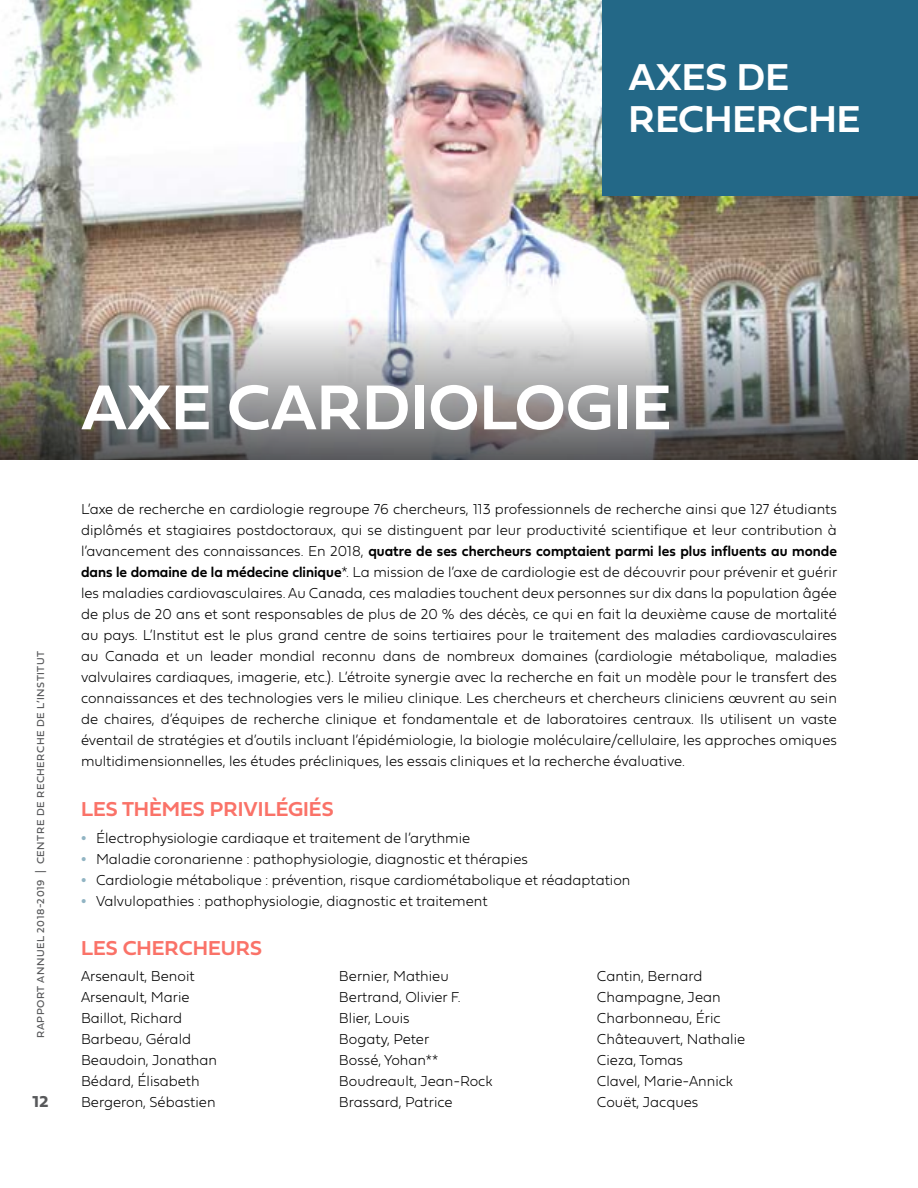
<style>
.page{position:relative;width:918px;height:1188px;background:#fff}
.page>*{position:absolute;margin:0;border:0;box-sizing:border-box;transform-origin:0 0}
.t1{font:66px "Fieldwork Geo Demibold";color:#fff}
.t2{font:39px/42px "Fieldwork Geo Demibold";color:#fff}
.t3{font:21px "Fieldwork Geo Demibold";color:#fa7268}
.t4{font:16.5px "Fieldwork Geo Bold";color:#58595b}
.t5{font:100 15px/21px "Fieldwork Geo";color:#000;scale:.95 1}
.t6{font:15px "Fieldwork Geo Demibold";color:#000;scale:.95 1}
.t7{font:10.5px "Fieldwork Geo Regular";letter-spacing:.05em;color:#58595b}
.s1{font-family:"Fieldwork Geo";font-weight:100}
.s2{font-family:"Fieldwork Geo Demibold";font-weight:400}
.s3{font-family:"Fieldwork Geo Bold";font-weight:400;color:#91b4c3}
</style>
<div class="page">
<img style="left:0;top:0;width:918px;height:318px">
<img style="left:0;top:318px;width:918px;height:142px">
<div style="left:603px;top:0;width:315px;height:195px;background:#236887"></div>
<h2 class="t2" style="left:629px;top:55px;width:233px">AXES DE<br>RECHERCHE</h2>
<p class="t7" style="left:32px;top:1038px;width:389px;rotate:-90deg">RAPPORT ANNUEL 2018-2019 | CENTRE DE RECHERCHE DE L’INSTITUT</p>
<p class="t4" style="left:32px;top:1089px;width:18px">12</p>
<h1 class="t1" style="left:81px;top:355px;width:592px">AXE CARDIOLOGIE</h1>
<p class="t5" style="left:81px;top:497px;width:797px">L’axe de recherche en cardiologie regroupe 76 chercheurs, 113 professionnels de recherche ainsi que 127 étudiants diplômés et stagiaires postdoctoraux, qui se distinguent par leur productivité scientifique et leur contribution à</p>
<p class="t6" style="left:81px;top:539px;width:797px"><span class="s1">l’avancement des connaissances. En 2018,</span> quatre de ses chercheurs comptaient parmi les plus influents au monde</p>
<p class="t5" style="left:81px;top:560px;width:798px;text-align:justify"><span class="s2">dans le domaine de la médecine clinique</span>*. La mission de l’axe de cardiologie est de découvrir pour prévenir et guérir les maladies cardiovasculaires. Au Canada, ces maladies touchent deux personnes sur dix dans la population âgée de plus de 20 ans et sont responsables de plus de 20 % des décès, ce qui en fait la deuxième cause de mortalité au pays. L’Institut est le plus grand centre de soins tertiaires pour le traitement des maladies cardiovasculaires au Canada et un leader mondial reconnu dans de nombreux domaines (cardiologie métabolique, maladies valvulaires cardiaques, imagerie, etc.). L’étroite synergie avec la recherche en fait un modèle pour le transfert des connaissances et des technologies vers le milieu clinique. Les chercheurs et chercheurs cliniciens œuvrent au sein de chaires, d’équipes de recherche clinique et fondamentale et de laboratoires centraux. Ils utilisent un vaste éventail de stratégies et d’outils incluant l’épidémiologie, la biologie moléculaire/cellulaire, les approches omiques multidimensionnelles, les études précliniques, les essais cliniques et la recherche évaluative.</p>
<h3 class="t3" style="left:81px;top:793px;width:254px">LES THÈMES PRIVILÉGIÉS</h3>
<p class="t5" style="left:81px;top:826px;width:411px"><span class="s3">•</span> Électrophysiologie cardiaque et traitement de l’arythmie</p>
<p class="t5" style="left:81px;top:847px;width:472px"><span class="s3">•</span> Maladie coronarienne : pathophysiologie, diagnostic et thérapies</p>
<p class="t5" style="left:81px;top:868px;width:580px"><span class="s3">•</span> Cardiologie métabolique : prévention, risque cardiométabolique et réadaptation</p>
<p class="t5" style="left:81px;top:889px;width:430px"><span class="s3">•</span> Valvulopathies : pathophysiologie, diagnostic et traitement</p>
<h3 class="t3" style="left:81px;top:931px;width:183px">LES CHERCHEURS</h3>
<p class="t5" style="left:81px;top:965px;width:145px">Arsenault, Benoit<br>Arsenault, Marie<br>Baillot, Richard<br>Barbeau, Gérald<br>Beaudoin, Jonathan<br>Bédard, Élisabeth<br>Bergeron, Sébastien</p>
<p class="t5" style="left:339px;top:965px;width:163px">Bernier, Mathieu<br>Bertrand, Olivier F.<br>Blier, Louis<br>Bogaty, Peter<br>Bossé, Yohan**<br>Boudreault, Jean-Rock<br>Brassard, Patrice</p>
<p class="t5" style="left:597px;top:965px;width:158px">Cantin, Bernard<br>Champagne, Jean<br>Charbonneau, Éric<br>Châteauvert, Nathalie<br>Cieza, Tomas<br>Clavel, Marie-Annick<br>Couët, Jacques</p>
</div>
